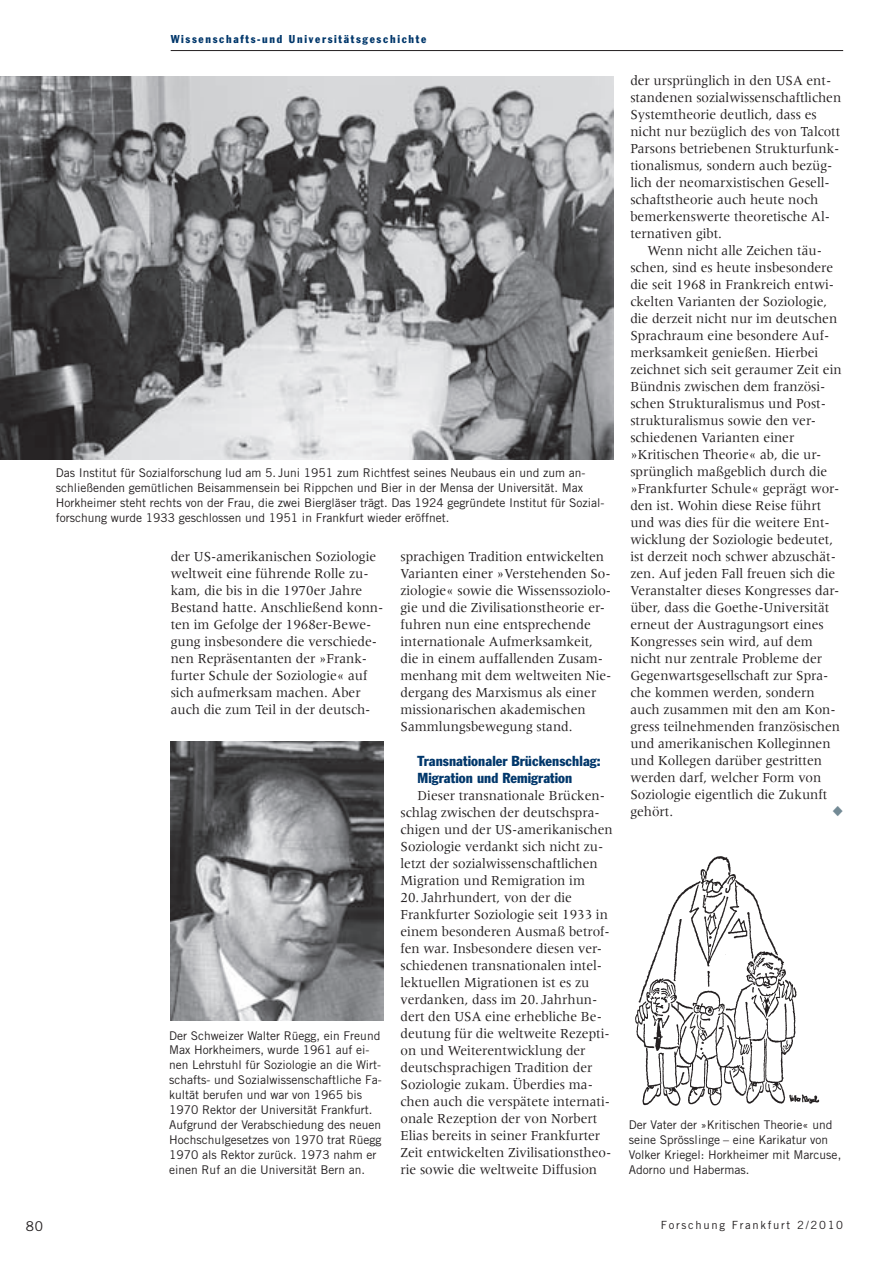
<style>
.page{position:relative;width:894px;height:1264px;background:#fff}
.page>*{position:absolute;margin:0;border:0;box-sizing:border-box;transform-origin:0 0}
.t1{font:14.25px/17px "Meridien";color:#231f20;scale:.95 1}
.t2{font:condensed 14.25px/17px "Franklin Gothic";letter-spacing:.005em;color:#00376b}
.t3{font:13.5px "Trade Gothic";color:#231f20}
.t4{font:12px/14.9px "Trade Gothic";color:#231f20}
.t5{font:condensed 11.25px "Franklin Gothic";letter-spacing:.15em;color:#00376b}
.t6{font:11.25px "Trade Gothic";letter-spacing:.15em;color:#231f20}
</style>
<div class="page">
<hr style="left:171px;top:50px;width:671px;height:1px;background:#231f20">
<img style="left:0;top:76px;width:613px;height:383px">
<img style="left:171px;top:741px;width:212px;height:279px">
<img style="left:635px;top:856px;width:185px;height:250px">
<p class="t5" style="left:171px;top:35px;width:257px">Wissenschafts-und Universitätsgeschichte</p>
<p class="t4" style="left:56px;top:466px;width:550px">Das Institut für Sozialforschung lud am 5. Juni 1951 zum Richtfest seines Neubaus ein und zum an&shy;schließenden gemütlichen Beisammensein bei Rippchen und Bier in der Mensa der Universität. Max Horkheimer steht rechts von der Frau, die zwei Biergläser trägt. Das 1924 gegründete Institut für Sozial&shy;forschung wurde 1933 geschlossen und 1951 in Frankfurt wieder eröffnet.</p>
<p class="t1" style="left:171px;top:549px;width:225px">der US-amerikanischen Soziologie weltweit eine führende Rolle zu&shy;kam, die bis in die 1970er Jahre<br>Bestand hatte. Anschließend konn&shy;ten im Gefolge der 1968er-Bewe&shy;gung insbesondere die verschiede&shy;nen Repräsentanten der »Frank&shy;furter Schule der Soziologie« auf sich aufmerksam machen. Aber auch die zum Teil in der deutsch-</p>
<p class="t1" style="left:400px;top:549px;width:223px">sprachigen Tradition entwickelten Varianten einer »Verstehenden So&shy;ziologie« sowie die Wissenssoziolo&shy;gie und die Zivilisationstheorie er&shy;fuhren nun eine entsprechende internationale Aufmerksamkeit, die in einem auffallenden Zusam&shy;menhang mit dem weltweiten Nie&shy;dergang des Marxismus als einer missionarischen akademischen Sammlungsbewegung stand.</p>
<p class="t2" style="left:417px;top:753px;width:184px">Transnationaler Brückenschlag:<br>Migration und Remigration</p>
<p class="t1" style="left:400px;top:787px;width:225px;text-indent:17px">Dieser transnationale Brücken&shy;schlag zwischen der deutschspra&shy;chigen und der US-amerikanischen Soziologie verdankt sich nicht zu&shy;letzt der sozialwissenschaftlichen Migration und Remigration im</p>
<p class="t1" style="left:400px;top:889px;width:223px">20. Jahrhundert, von der die Frankfurter Soziologie seit 1933 in einem besonderen Ausmaß betrof&shy;fen war. Insbesondere diesen ver&shy;schiedenen transnationalen intel&shy;lektuellen Migrationen ist es zu verdanken, dass im 20. Jahrhun&shy;dert den USA eine erhebliche Be&shy;deutung für die weltweite Rezepti&shy;on und Weiterentwicklung der deutschsprachigen Tradition der Soziologie zukam. Überdies ma&shy;chen auch die verspätete internati&shy;onale Rezeption der von Norbert Elias bereits in seiner Frankfurter Zeit entwickelten Zivilisationstheo&shy;rie sowie die weltweite Diffusion</p>
<p class="t4" style="left:169px;top:1028px;width:214px">Der Schweizer Walter Rüegg, ein Freund Max Horkheimers, wurde 1961 auf ei&shy;nen Lehrstuhl für Soziologie an die Wirt&shy;schafts- und Sozialwissenschaftliche Fa&shy;kultät berufen und war von 1965 bis 1970 Rektor der Universität Frankfurt.<br>Aufgrund der Verabschiedung des neuen Hochschulgesetzes von 1970 trat Rüegg 1970 als Rektor zurück. 1973 nahm er einen Ruf an die Universität Bern an.</p>
<p class="t1" style="left:630px;top:73px;width:223px">der ursprünglich in den USA ent&shy;standenen sozialwissenschaftlichen<br>Systemtheorie deutlich, dass es nicht nur bezüglich des von Talcott<br>Parsons betriebenen Strukturfunk&shy;tionalismus, sondern auch bezüg&shy;lich der neomarxistischen Gesell&shy;schaftstheorie auch heute noch bemerkenswerte theoretische Al&shy;ternativen gibt.</p>
<p class="t1" style="left:630px;top:243px;width:224px;text-indent:17px">Wenn nicht alle Zeichen täu&shy;schen, sind es heute insbesondere die seit 1968 in Frankreich entwi&shy;ckelten Varianten der Soziologie, die derzeit nicht nur im deutschen<br>Sprachraum eine besondere Auf&shy;merksamkeit genießen. Hierbei zeichnet sich seit geraumer Zeit ein<br>Bündnis zwischen dem französi&shy;schen Strukturalismus und Post&shy;strukturalismus sowie den ver&shy;schiedenen Varianten einer »Kritischen Theorie« ab, die ur&shy;sprünglich maßgeblich durch die »Frankfurter Schule« geprägt wor&shy;den ist. Wohin diese Reise führt und was dies für die weitere Ent&shy;wicklung der Soziologie bedeutet, ist derzeit noch schwer abzuschät&shy;zen. Auf jeden Fall freuen sich die<br>Veranstalter dieses Kongresses dar&shy;über, dass die Goethe-Universität erneut der Austragungsort eines<br>Kongresses sein wird, auf dem nicht nur zentrale Probleme der<br>Gegenwartsgesellschaft zur Spra&shy;che kommen werden, sondern auch zusammen mit den am Kon&shy;gress teilnehmenden französischen und amerikanischen Kolleginnen und Kollegen darüber gestritten werden darf, welcher Form von<br>Soziologie eigentlich die Zukunft gehört.</p>
<p class="t4" style="left:628px;top:1118px;width:214px">Der Vater der »Kritischen Theorie« und seine Sprösslinge – eine Karikatur von Volker Kriegel: Horkheimer mit Marcuse, Adorno und Habermas.</p>
<p class="t3" style="left:26px;top:1221px;width:19px">80</p>
<p class="t6" style="left:660px;top:1220px;width:184px">Forschung Frankfurt 2/2010</p>
</div>
